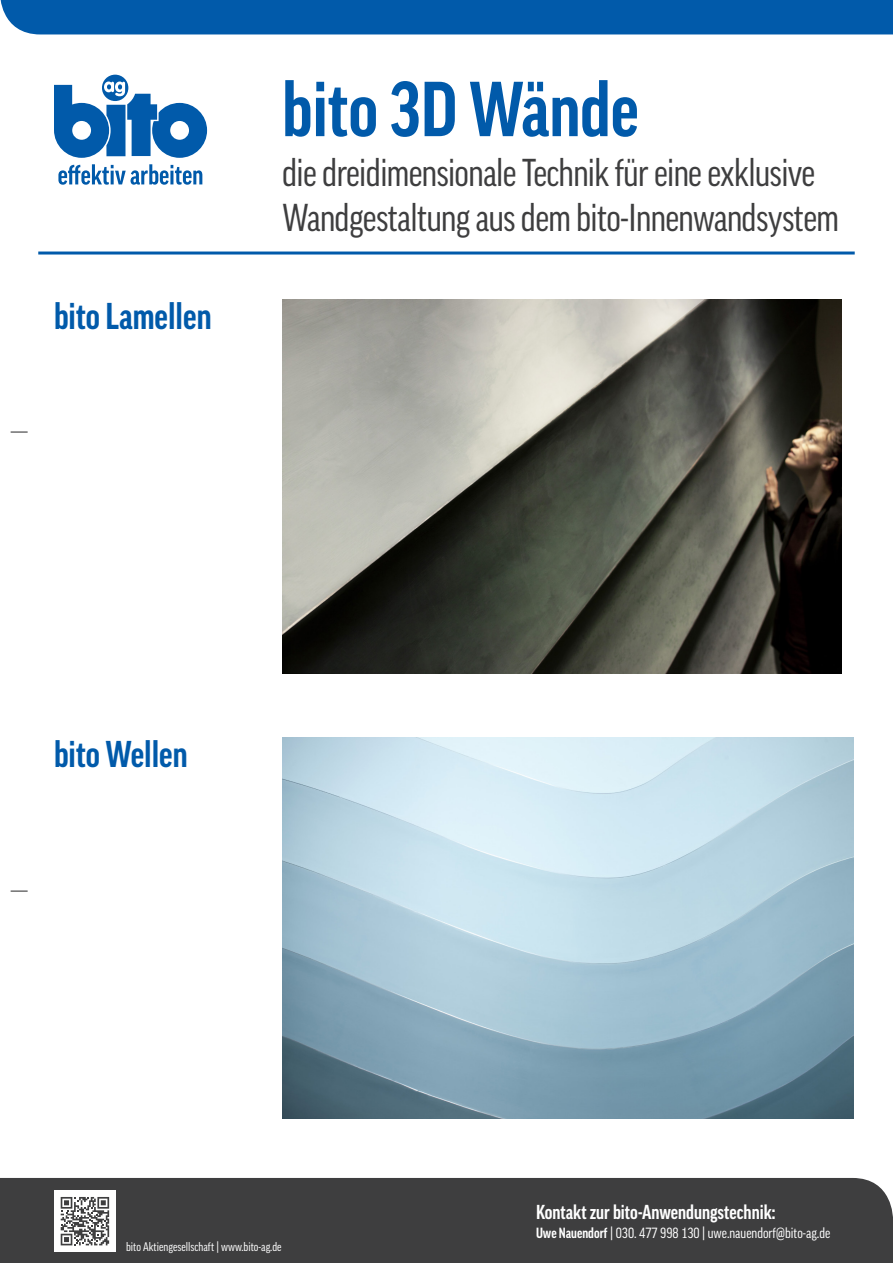
<style>
.page{position:relative;width:893px;height:1263px;background:#fff}
.page>*{position:absolute;margin:0;border:0;box-sizing:border-box;transform-origin:0 0}
.t1{font:700 condensed 75px "Good Pro";color:#015aaa}
.t2{font:condensed 37.5px/45px "Good Pro";letter-spacing:-.015em;color:#3e3e3f}
.t3{font:700 condensed 36px "Good Pro";color:#015aaa}
.t4{font:700 condensed 19.5px "Good Pro";color:#fff}
.t5{font:condensed 14.25px "Good Pro";color:#fff}
.Adresse{font:condensed 12px "Good Pro";color:#fff}
.s1{font-weight:700}
</style>
<div class="page">
<svg style="left:11px;top:431px;width:17px;height:2px"></svg>
<svg style="left:11px;top:890px;width:17px;height:2px"></svg>
<hr style="left:38px;top:251px;width:817px;height:3px;background:#015aaa">
<div style="left:102px;top:75px;width:26px;height:26px;background:#015aaa;border-radius:50%"></div>
<svg style="left:58px;top:164px;width:144px;height:21px"></svg>
<svg style="left:54px;top:82px;width:153px;height:76px"></svg>
<div style="left:0;top:1178px;width:893px;height:85px;background:#3e3e3f"></div>
<div style="left:54px;top:1190px;width:62px;height:62px;background:#fff"></div>
<svg style="left:61px;top:1197px;width:48px;height:48px"></svg>
<div style="left:0;top:0;width:893px;height:34px;background:#015aaa"></div>
<img style="left:282px;top:300px;width:560px;height:373px">
<img style="left:282px;top:737px;width:571px;height:381px">
<p class="t3" style="left:54px;top:296px;width:159px">bito Lamellen</p>
<h1 class="t1" style="left:282px;top:68px;width:358px">bito 3D Wände</h1>
<p class="t2" style="left:282px;top:150px;width:558px">die dreidimensionale Technik für eine exklusive<br>Wandgestaltung aus dem bito-Innenwandsystem</p>
<p class="t3" style="left:54px;top:734px;width:135px">bito Wellen</p>
<p class="Adresse" style="left:126px;top:1240px;width:157px">bito Aktiengesellschaft | www.bito-ag.de</p>
<p class="t4" style="left:536px;top:1201px;width:241px">Kontakt zur bito-Anwendungstechnik:</p>
<p class="t5" style="left:536px;top:1225px;width:296px"><span class="s1">Uwe Nauendorf</span> | 030. 477 998 130 | uwe.nauendorf@bito-ag.de</p>
</div>
